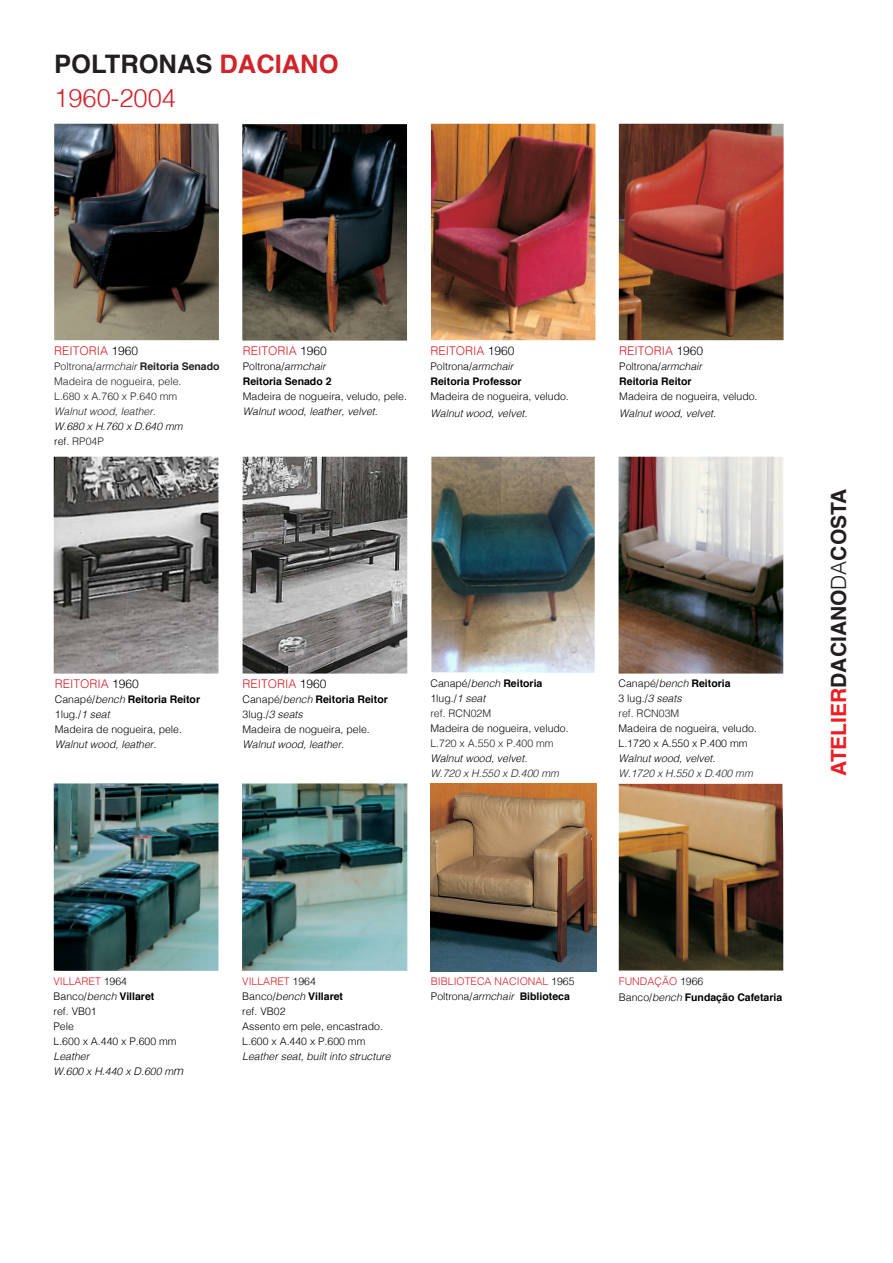
<style>
.page{position:relative;width:893px;height:1263px;background:#fff}
.page>*{position:absolute;margin:0;border:0;box-sizing:border-box;transform-origin:0 0}
.t1{font:700 25.5px "Helvetica";color:#231f20}
.t2{font:300 25.5px "Helvetica";color:#d1232a}
.t3{font:700 21px "Helvetica";color:#231f20}
.t4{font:300 12px "Helvetica";color:#d1232a}
.t5{font:300 10.5px "Helvetica";color:#000}
.t6{font:700 10.5px "Helvetica";color:#000}
.t7{font:italic 300 10.5px "Helvetica";color:#000}
.t8{font:300 10.5px "Helvetica";color:#231f20}
.t9{font:italic 300 10.5px "Helvetica";color:#231f20}
.t10{font:300 10.5px "Helvetica";color:#d1232a}
.t11{font:700 10.5px "Helvetica";color:#231f20}
.s1{color:#d1232a}
.s2{color:#000}
.s3{font-weight:300}
.s4{font-weight:300;font-style:italic}
.s5{font-style:italic}
.s6{color:#ee1d23}
.s7{font-size:12px}
</style>
<div class="page">
<img style="left:54px;top:124px;width:165px;height:216px">
<img style="left:242px;top:124px;width:165px;height:217px">
<img style="left:431px;top:124px;width:164px;height:216px">
<img style="left:619px;top:124px;width:165px;height:216px">
<img style="left:54px;top:457px;width:164px;height:216px">
<img style="left:243px;top:457px;width:164px;height:216px">
<img style="left:619px;top:457px;width:164px;height:216px">
<img style="left:431px;top:457px;width:164px;height:216px">
<img style="left:431px;top:784px;width:165px;height:187px">
<img style="left:54px;top:783px;width:164px;height:188px">
<img style="left:242px;top:783px;width:165px;height:188px">
<img style="left:619px;top:784px;width:164px;height:186px">
<p class="t1" style="left:54px;top:44px;width:286px">POLTRONAS <span class="s1">DACIANO</span></p>
<p class="t2" style="left:54px;top:76px;width:123px">1960-2004</p>
<p class="t4" style="left:54px;top:341px;width:86px">REITORIA <span class="s2">1960</span></p>
<p class="t11" style="left:54px;top:358px;width:167px"><span class="s3">Poltrona/</span><span class="s4">armchair</span> Reitoria Senado</p>
<p class="t8" style="left:54px;top:372px;width:129px">Madeira de nogueira, pele.</p>
<p class="t8" style="left:54px;top:387px;width:125px">L.680 x A.760 x P.640 mm</p>
<p class="t9" style="left:54px;top:402px;width:103px">Walnut wood, leather.</p>
<p class="t7" style="left:54px;top:417px;width:130px">W.680 x H.760 x D.640 mm</p>
<p class="t8" style="left:54px;top:432px;width:51px"><span class="s2">ref.</span> RP04P</p>
<p class="t4" style="left:243px;top:341px;width:86px">REITORIA <span class="s2">1960</span></p>
<p class="t5" style="left:243px;top:357px;width:84px">Poltrona/<span class="s5">armchair</span></p>
<p class="t6" style="left:243px;top:373px;width:90px">Reitoria Senado 2</p>
<p class="t5" style="left:243px;top:387px;width:166px">Madeira de nogueira, veludo, pele.</p>
<p class="t7" style="left:243px;top:402px;width:136px">Walnut wood, leather, velvet.</p>
<p class="t4" style="left:431px;top:341px;width:86px">REITORIA <span class="s2">1960</span></p>
<p class="t5" style="left:431px;top:357px;width:84px">Poltrona/<span class="s5">armchair</span></p>
<p class="t6" style="left:431px;top:373px;width:93px">Reitoria Professor</p>
<p class="t5" style="left:431px;top:387px;width:140px">Madeira de nogueira, veludo.</p>
<p class="t7" style="left:431px;top:404px;width:98px">Walnut wood, velvet.</p>
<p class="t4" style="left:619px;top:341px;width:86px">REITORIA <span class="s2">1960</span></p>
<p class="t5" style="left:619px;top:357px;width:84px">Poltrona/<span class="s5">armchair</span></p>
<p class="t6" style="left:619px;top:373px;width:74px">Reitoria Reitor</p>
<p class="t5" style="left:619px;top:387px;width:140px">Madeira de nogueira, veludo.</p>
<p class="t7" style="left:619px;top:404px;width:98px">Walnut wood, velvet.</p>
<p class="t4" style="left:55px;top:674px;width:86px">REITORIA <span class="s2">1960</span></p>
<p class="t6" style="left:55px;top:691px;width:147px"><span class="s3">Canapé/</span><span class="s4">bench</span> Reitoria Reitor</p>
<p class="t5" style="left:55px;top:705px;width:56px">1lug./<span class="s5">1 seat</span></p>
<p class="t5" style="left:55px;top:720px;width:129px">Madeira de nogueira, pele.</p>
<p class="t7" style="left:55px;top:735px;width:103px">Walnut wood, leather.</p>
<p class="t4" style="left:243px;top:674px;width:86px">REITORIA <span class="s2">1960</span></p>
<p class="t6" style="left:243px;top:691px;width:147px"><span class="s3">Canapé/</span><span class="s4">bench</span> Reitoria Reitor</p>
<p class="t5" style="left:243px;top:705px;width:62px">3lug./<span class="s5">3 seats</span></p>
<p class="t5" style="left:243px;top:720px;width:129px">Madeira de nogueira, pele.</p>
<p class="t7" style="left:243px;top:735px;width:103px">Walnut wood, leather.</p>
<p class="t6" style="left:430px;top:675px;width:114px"><span class="s3">Canapé/</span><span class="s4">bench</span> Reitoria</p>
<p class="t5" style="left:430px;top:690px;width:56px">1lug./<span class="s5">1 seat</span></p>
<p class="t8" style="left:430px;top:705px;width:62px">ref. RCN02M</p>
<p class="t5" style="left:430px;top:720px;width:140px">Madeira de nogueira, veludo.</p>
<p class="t8" style="left:430px;top:735px;width:125px">L.720 x A.550 x P.400 mm</p>
<p class="t7" style="left:430px;top:750px;width:98px">Walnut wood, velvet.</p>
<p class="t9" style="left:430px;top:765px;width:130px">W.720 x H.550 x D.400 mm</p>
<p class="t6" style="left:619px;top:675px;width:114px"><span class="s3">Canapé/</span><span class="s4">bench</span> Reitoria</p>
<p class="t5" style="left:619px;top:690px;width:65px">3 lug./<span class="s5">3 seats</span></p>
<p class="t8" style="left:619px;top:705px;width:62px">ref. RCN03M</p>
<p class="t5" style="left:619px;top:720px;width:140px">Madeira de nogueira, veludo.</p>
<p class="t5" style="left:619px;top:735px;width:130px">L.1720 x A.550 x P.400 mm</p>
<p class="t7" style="left:619px;top:750px;width:98px">Walnut wood, velvet.</p>
<p class="t9" style="left:619px;top:765px;width:136px">W.1720 x H.550 x D.400 mm</p>
<p class="t3" style="left:822px;top:776px;width:289px;rotate:-90deg"><span class="s6">ATELIER</span>DACIANO<span class="s3">DA</span>COSTA</p>
<p class="t10" style="left:54px;top:972px;width:75px">VILLARET <span class="s2">1964</span></p>
<p class="t6" style="left:54px;top:987px;width:102px"><span class="s3">Banco/</span><span class="s4">bench</span> Villaret</p>
<p class="t5" style="left:54px;top:1002px;width:45px">ref. VB01</p>
<p class="t5" style="left:54px;top:1017px;width:22px">Pele</p>
<p class="t5" style="left:54px;top:1032px;width:125px">L.600 x A.440 x P.600 mm</p>
<p class="t7" style="left:54px;top:1047px;width:37px">Leather</p>
<p class="t7" style="left:54px;top:1062px;width:131px">W.600 x H.440 x D.600 m<span class="s7">m</span></p>
<p class="t10" style="left:242px;top:972px;width:75px">VILLARET <span class="s2">1964</span></p>
<p class="t6" style="left:242px;top:987px;width:102px"><span class="s3">Banco/</span><span class="s4">bench</span> Villaret</p>
<p class="t5" style="left:242px;top:1002px;width:45px">ref. VB02</p>
<p class="t5" style="left:242px;top:1017px;width:142px">Assento em pele, encastrado.</p>
<p class="t5" style="left:242px;top:1032px;width:125px">L.600 x A.440 x P.600 mm</p>
<p class="t7" style="left:242px;top:1047px;width:150px">Leather seat, built into structure</p>
<p class="t10" style="left:431px;top:972px;width:145px">BIBLIOTECA NACIONAL <span class="s2">1965</span></p>
<p class="t6" style="left:431px;top:987px;width:140px"><span class="s3">Poltrona/</span><span class="s4">armchair</span> Biblioteca</p>
<p class="t10" style="left:619px;top:972px;width:86px">FUNDAÇÃO <span class="s2">1966</span></p>
<p class="t6" style="left:619px;top:989px;width:165px"><span class="s3">Banco/</span><span class="s4">bench</span> Fundação Cafetaria</p>
</div>
